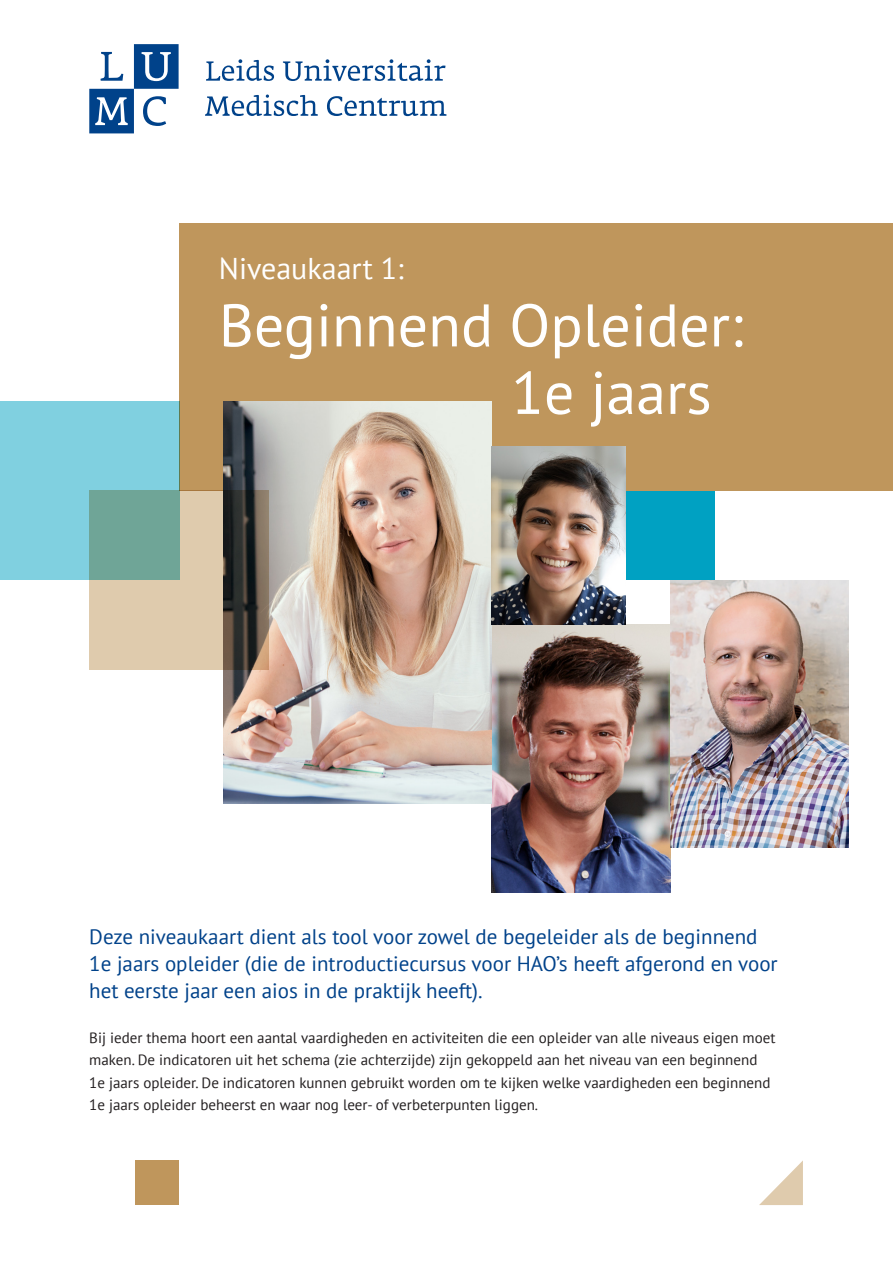
<style>
.page{position:relative;width:893px;height:1263px;background:#fff}
.page>*{position:absolute;margin:0;border:0;box-sizing:border-box;transform-origin:0 0}
.t1{font:60px/67.5px "PT Sans";color:#fff}
.t2{font:30px "PT Sans";color:#fff}
.t3{font:21px/27px "PT Sans";color:#00428a}
.t4{font:15px/22.5px "PT Sans";color:#231f20}
</style>
<div class="page">
<div style="left:625px;top:485px;width:89px;height:95px;background:#00a1c2"></div>
<img style="left:491px;top:625px;width:179px;height:267px">
<div style="left:179px;top:223px;width:714px;height:268px;background:#bf965c"></div>
<div style="left:0;top:401px;width:179px;height:179px;background:#80d0e0"></div>
<svg style="left:89px;top:44px;width:90px;height:89px"></svg>
<svg style="left:327px;top:96px;width:119px;height:20px"></svg>
<svg style="left:205px;top:95px;width:113px;height:21px"></svg>
<svg style="left:206px;top:59px;width:68px;height:22px"></svg>
<svg style="left:283px;top:59px;width:163px;height:22px"></svg>
<div style="left:135px;top:1160px;width:44px;height:45px;background:#bf965c"></div>
<img style="left:223px;top:401px;width:268px;height:402px">
<img style="left:670px;top:580px;width:179px;height:268px">
<svg style="left:89px;top:491px;width:179px;height:179px;background:#9c9e8a"></svg>
<svg style="left:759px;top:1160px;width:44px;height:45px"></svg>
<img style="left:491px;top:446px;width:134px;height:179px">
<p class="t2" style="left:219px;top:249px;width:186px">Niveaukaart 1:</p>
<p class="t1" style="left:511px;top:290px;width:233px;text-indent:-292px">Beginnend Opleider:<br>1e jaars</p>
<p class="t3" style="left:89px;top:922px;width:670px">Deze niveaukaart dient als tool voor zowel de begeleider als de beginnend</p>
<p class="t3" style="left:89px;top:949px;width:690px">1e jaars opleider (die de introductiecursus voor HAO’s heeft afgerond en voor het eerste jaar een aios in de praktijk heeft).</p>
<p class="t4" style="left:89px;top:1026px;width:688px">Bij ieder thema hoort een aantal vaardigheden en activiteiten die een opleider van alle niveaus eigen moet maken. De indicatoren uit het schema (zie achterzijde) zijn gekoppeld aan het niveau van een beginnend</p>
<p class="t4" style="left:89px;top:1071px;width:683px">1e jaars opleider. De indicatoren kunnen gebruikt worden om te kijken welke vaardigheden een beginnend</p>
<p class="t4" style="left:89px;top:1093px;width:450px">1e jaars opleider beheerst en waar nog leer- of verbeterpunten liggen.</p>
</div>
